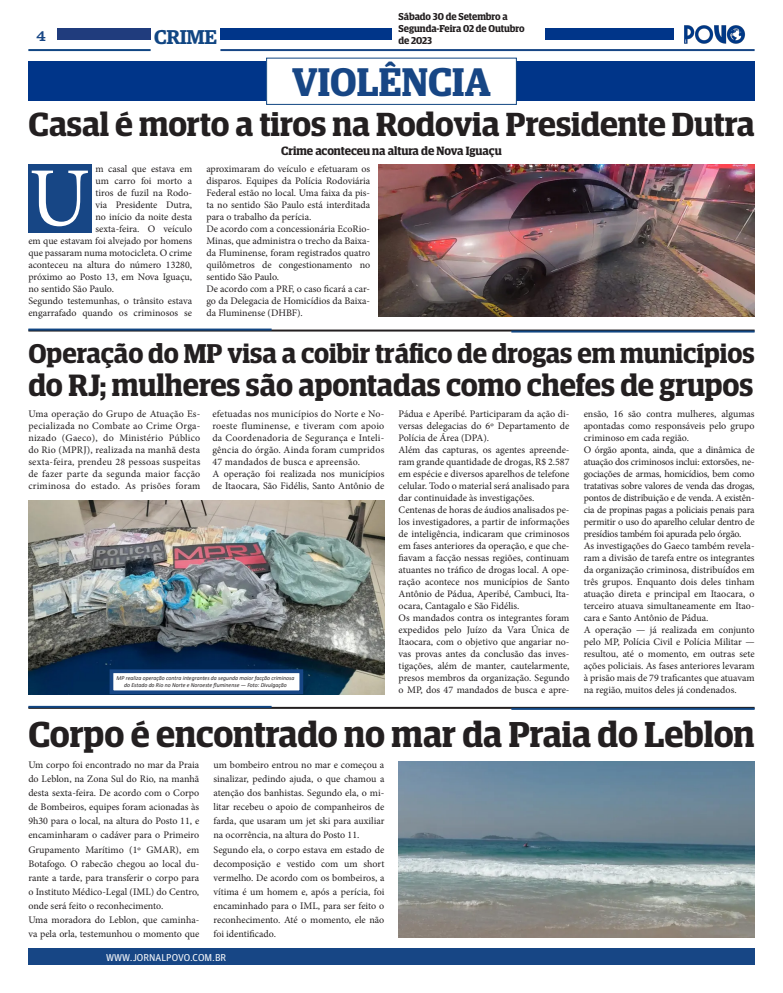
<style>
.page{position:relative;width:783px;height:993px;background:#fff}
.page>*{position:absolute;margin:0;border:0;box-sizing:border-box;transform-origin:0 0}
.t1{font:83.8px "Minion Pro";color:#fff}
.t2{font:600 40px "Guardian Egyptian Display";color:#174685}
.t3{font:600 36px "Guardian Egyptian Display";letter-spacing:-.005em;color:#231f20}
.t4{font:600 33.4px "Guardian Egyptian Display";color:#231f20}
.t5{font:600 30.9px "Guardian Egyptian Display";letter-spacing:-.005em;color:#231f20}
.t6{font:600 27.2px "Guardian Egyptian Display";color:#231f20}
.t7{font:600 20px "Guardian Egyptian";letter-spacing:-.02em;color:#114683}
.t8{font:16px "Clarendon BT";color:#174685}
.t9{font:600 12px "Guardian Egyptian Display";letter-spacing:-.005em;color:#231f20}
.t10{font:10px/12px "Minion Pro";color:#231f20;text-align:justify}
.t11{font:600 10px/12px "Guardian Egyptian Display";letter-spacing:-.005em;color:#231f20}
.t12{font:10px "Guardian Agate Sans G1 D Regular";color:#fff}
.t13{font:italic 6px/6.8px "Calibri";color:#231f20;text-align:center}
</style>
<div class="page">
<div style="left:28px;top:947px;width:726px;height:17px;background:#174685"></div>
<img style="left:684px;top:25px;width:62px;height:19px">
<div style="left:57px;top:28px;width:94px;height:12px;background:#203c7d"></div>
<hr style="left:28px;top:49px;width:123px;height:2px;background:#114683">
<div style="left:220px;top:28px;width:171px;height:12px;background:#003589"></div>
<hr style="left:220px;top:49px;width:534px;height:2px;background:#174685">
<div style="left:545px;top:28px;width:129px;height:12px;background:#003589"></div>
<div style="left:28px;top:61px;width:726px;height:40px;background:#003589"></div>
<div style="left:266px;top:58px;width:250px;height:46px;background:#fff"></div>
<div style="left:266px;top:58px;width:250px;height:47px;border:1px solid #114682"></div>
<hr style="left:28px;top:329px;width:726px;height:2px;background:#231f20">
<hr style="left:28px;top:328px;width:243px;height:2px;background:#114683">
<hr style="left:511px;top:330px;width:243px;height:2px;background:#114683">
<hr style="left:28px;top:706px;width:726px;height:2px;background:#231f20">
<hr style="left:28px;top:705px;width:243px;height:2px;background:#114683">
<hr style="left:511px;top:707px;width:243px;height:2px;background:#114683">
<img style="left:378px;top:164px;width:376px;height:152px">
<div style="left:28px;top:164px;width:64px;height:68px;background:#174685"></div>
<img style="left:28px;top:500px;width:356px;height:194px">
<div style="left:109px;top:669px;width:194px;height:25px;background:#fff;border:4px solid #174685"></div>
<img style="left:398px;top:761px;width:356px;height:175px">
<h3 class="t8" style="left:36px;top:25px;width:11px">4</h3>
<p class="t11" style="left:398px;top:11px;width:127px">Sábado 30 de Setembro a<br>Segunda-Feira 02 de Outubro</p>
<h3 class="t7" style="left:154px;top:22px;width:64px">CRIME</h3>
<p class="t11" style="left:398px;top:35px;width:35px">de 2023</p>
<p class="t2" style="left:292px;top:60px;width:201px">VIOLÊNCIA</p>
<p class="t4" style="left:28px;top:106px;width:727px">Casal é morto a tiros na Rodovia Presidente Dutra</p>
<p class="t9" style="left:281px;top:144px;width:222px">Crime aconteceu na altura de Nova Iguaçu</p>
<p class="t10" style="left:95px;top:162px;width:98px">m casal que estava em</p>
<p class="t10" style="left:95px;top:174px;width:98px">um carro foi morto a</p>
<p class="t10" style="left:95px;top:186px;width:98px">tiros de fuzil na Rodo-</p>
<p class="t10" style="left:95px;top:198px;width:98px">via Presidente Dutra,</p>
<p class="t10" style="left:95px;top:210px;width:98px">no início da noite desta</p>
<p class="t10" style="left:95px;top:222px;width:98px">sexta-feira. O veículo</p>
<p class="t10" style="left:28px;top:234px;width:165px">em que estavam foi alvejado por homens</p>
<p class="t10" style="left:28px;top:246px;width:165px">que passaram numa motocicleta. O crime</p>
<p class="t10" style="left:28px;top:258px;width:165px">aconteceu na altura do número 13280,</p>
<p class="t10" style="left:28px;top:270px;width:165px">próximo ao Posto 13, em Nova Iguaçu,</p>
<p class="t10" style="left:28px;top:282px;width:87px">no sentido São Paulo.</p>
<p class="t10" style="left:28px;top:294px;width:165px">Segundo testemunhas, o trânsito estava engarrafado quando os criminosos se</p>
<p class="t1" style="left:29px;top:142px;width:62px">U</p>
<p class="t10" style="left:206px;top:162px;width:165px">aproximaram do veículo e efetuaram os disparos. Equipes da Polícia Rodoviária Federal estão no local. Uma faixa da pis&shy;ta no sentido São Paulo está interditada para o trabalho da perícia.</p>
<p class="t10" style="left:206px;top:222px;width:165px">De acordo com a concessionária EcoRio-Minas, que administra o trecho da Baixa&shy;da Fluminense, foram registrados quatro quilômetros de congestionamento no sentido São Paulo.</p>
<p class="t10" style="left:206px;top:282px;width:165px">De acordo com a PRF, o caso ficará a car&shy;go da Delegacia de Homicídios da Baixa&shy;da Fluminense (DHBF).</p>
<p class="t6" style="left:28px;top:338px;width:727px">Operação do MP visa a coibir tráfico de drogas em municípios</p>
<p class="t5" style="left:28px;top:368px;width:726px">do RJ; mulheres são apontadas como chefes de grupos</p>
<p class="t10" style="left:28px;top:408px;width:173px">Uma operação do Grupo de Atuação Es&shy;pecializada no Combate ao Crime Orga&shy;nizado (Gaeco), do Ministério Público do Rio (MPRJ), realizada na manhã desta sexta-feira, prendeu 28 pessoas suspeitas de fazer parte da segunda maior facção criminosa do estado. As prisões foram</p>
<p class="t10" style="left:212px;top:408px;width:173px">efetuadas nos municípios do Norte e No&shy;roeste fluminense, e tiveram com apoio da Coordenadoria de Segurança e Inteli&shy;gência do órgão. Ainda foram cumpridos 47 mandados de busca e apreensão.</p>
<p class="t10" style="left:212px;top:468px;width:173px">A operação foi realizada nos municípios de Itaocara, São Fidélis, Santo Antônio de</p>
<p class="t13" style="left:116px;top:674px;width:179px">MP realiza operação contra integrantes da segunda maior facção criminosa do Estado do Rio no Norte e Noroeste fluminense — Foto: Divulgação</p>
<p class="t10" style="left:398px;top:408px;width:172px">Pádua e Aperibé. Participaram da ação di&shy;versas delegacias do 6º Departamento de Polícia de Área (DPA).</p>
<p class="t10" style="left:398px;top:444px;width:172px">Além das capturas, os agentes apreende&shy;ram grande quantidade de drogas, R$ 2.587 em espécie e diversos aparelhos de telefone celular. Todo o material será analisado para dar continuidade às investigações.</p>
<p class="t10" style="left:398px;top:504px;width:172px">Centenas de horas de áudios analisados pe&shy;los investigadores, a partir de informações de inteligência, indicaram que criminosos em fases anteriores da operação, e que che&shy;fiavam a facção nessas regiões, continuam atuantes no tráfico de drogas local. A ope&shy;ração acontece nos municípios de Santo Antônio de Pádua, Aperibé, Cambuci, Ita&shy;ocara, Cantagalo e São Fidélis.</p>
<p class="t10" style="left:398px;top:612px;width:172px">Os mandados contra os integrantes foram expedidos pelo Juízo da Vara Única de Itaocara, com o objetivo que angariar no&shy;vas provas antes da conclusão das inves&shy;tigações, além de manter, cautelarmente, presos membros da organização. Segundo o MP, dos 47 mandados de busca e apre-</p>
<p class="t10" style="left:583px;top:408px;width:172px">ensão, 16 são contra mulheres, algumas apontadas como responsáveis pelo grupo criminoso em cada região.</p>
<p class="t10" style="left:583px;top:444px;width:172px">O órgão aponta, ainda, que a dinâmica de atuação dos criminosos inclui: extorsões, ne&shy;gociações de armas, homicídios, bem como tratativas sobre valores de venda das drogas, pontos de distribuição e de venda. A existên&shy;cia de propinas pagas a policiais penais para permitir o uso do aparelho celular dentro de presídios também foi apurada pelo órgão.</p>
<p class="t10" style="left:583px;top:540px;width:172px">As investigações do Gaeco também revela&shy;ram a divisão de tarefa entre os integrantes da organização criminosa, distribuídos em três grupos. Enquanto dois deles tinham atuação direta e principal em Itaocara, o terceiro atuava simultaneamente em Itao&shy;cara e Santo Antônio de Pádua.</p>
<p class="t10" style="left:583px;top:624px;width:172px">A operação — já realizada em conjunto pelo MP, Polícia Civil e Polícia Militar — resultou, até o momento, em outras sete ações policiais. As fases anteriores levaram à prisão mais de 79 traficantes que atuavam na região, muitos deles já condenados.</p>
<p class="t3" style="left:28px;top:714px;width:727px">Corpo é encontrado no mar da Praia do Leblon</p>
<p class="t10" style="left:28px;top:758px;width:172px;line-height:14px">Um corpo foi encontrado no mar da Praia do Leblon, na Zona Sul do Rio, na manhã desta sexta-feira. De acordo com o Corpo de Bombeiros, equipes foram acionadas às 9h30 para o local, na altura do Posto 11, e encaminharam o cadáver para o Primeiro Grupamento Marítimo (1º GMAR), em Botafogo. O rabecão chegou ao local du&shy;rante a tarde, para transferir o corpo para o Instituto Médico-Legal (IML) do Centro, onde será feito o reconhecimento.</p>
<p class="t10" style="left:28px;top:912px;width:172px;line-height:14px">Uma moradora do Leblon, que caminha&shy;va pela orla, testemunhou o momento que</p>
<p class="t10" style="left:213px;top:758px;width:172px;line-height:14px">um bombeiro entrou no mar e começou a sinalizar, pedindo ajuda, o que chamou a atenção dos banhistas. Segundo ela, o mi&shy;litar recebeu o apoio de companheiros de farda, que usaram um jet ski para auxiliar na ocorrência, na altura do Posto 11.</p>
<p class="t10" style="left:213px;top:842px;width:172px;line-height:14px">Segundo ela, o corpo estava em estado de decomposição e vestido com um short vermelho. De acordo com os bombeiros, a vítima é um homem e, após a perícia, foi encaminhado para o IML, para ser feito o reconhecimento. Até o momento, ele não foi identificado.</p>
<p class="t12" style="left:106px;top:949px;width:122px">WWW.JORNALPOVO.COM.BR</p>
</div>
